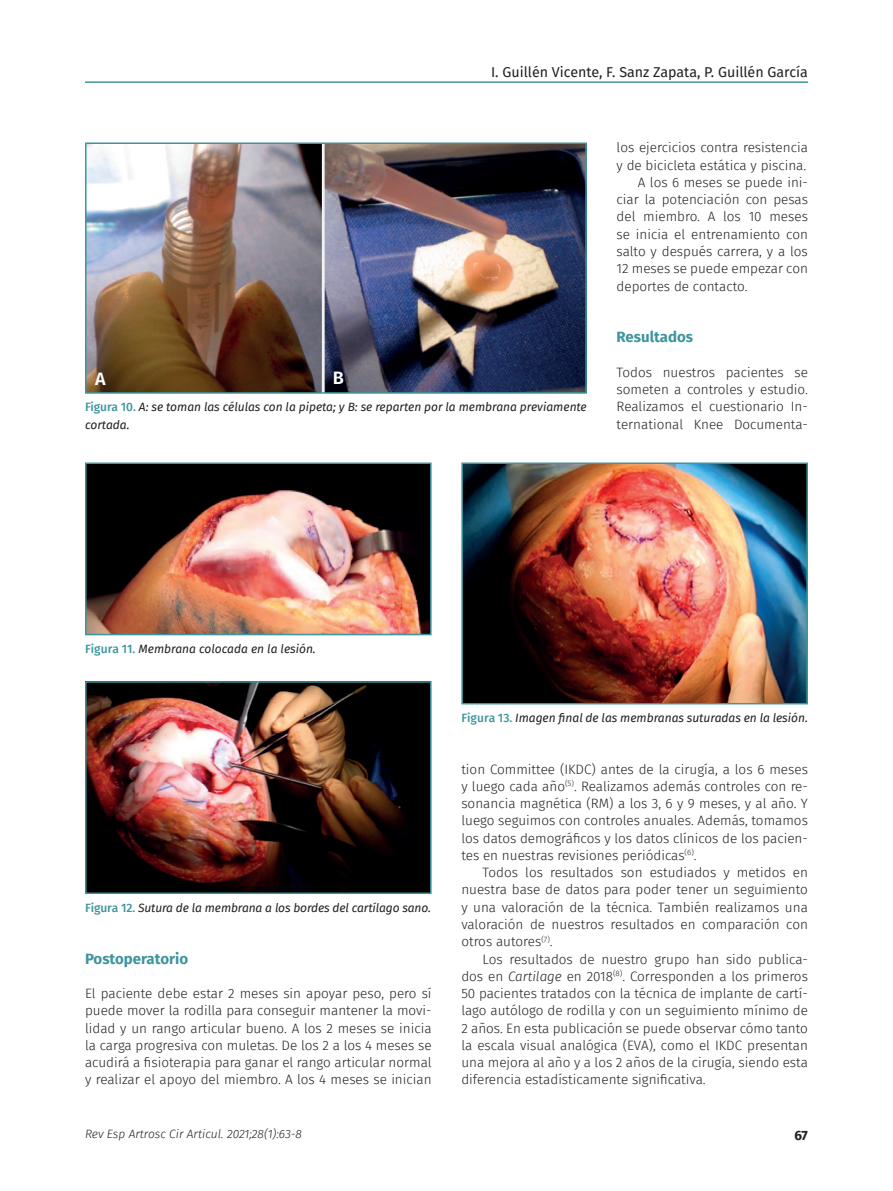
<style>
.page{position:relative;width:893px;height:1191px;background:#fff}
.page>*{position:absolute;margin:0;border:0;box-sizing:border-box;transform-origin:0 0}
.Letra_figura{font:600 18px "Fira Sans FS";color:#fff}
.Ladillo{font:700 15px "Fira Sans FS";color:#3d959e}
.t1{font:14.25px "Fira Sans FS";color:#231f20}
.Párrafo_general{font:300 13.5px/17.2px "Fira Sans FS";color:#231f20;text-align:justify}
.Primer_párrafo{font:300 13.5px/17.2px "Fira Sans FS";color:#231f20;text-align:justify}
.t2{font:700 13.5px "Fira Sans FS";color:#231f20}
.Pie_de_foto{font:italic 12px/17.2px "Fira Sans FS";color:#231f20}
.t3{font:italic 300 12px "Fira Sans FS";color:#231f20}
.s1{font-weight:500;font-style:normal;color:#3d959e}
.s2{font-style:italic}
</style>
<div class="page">
<hr style="left:85px;top:81px;width:723px;height:2px;background:#3d959e">
<img style="left:88px;top:465px;width:341px;height:167px">
<div style="left:85px;top:462px;width:347px;height:173px;border:2px solid #3d959e"></div>
<img style="left:88px;top:684px;width:341px;height:207px">
<div style="left:85px;top:681px;width:347px;height:213px;border:2px solid #3d959e"></div>
<img style="left:464px;top:465px;width:341px;height:236px">
<div style="left:461px;top:462px;width:347px;height:242px;border:2px solid #3d959e"></div>
<img style="left:88px;top:145px;width:496px;height:246px">
<div style="left:85px;top:142px;width:502px;height:252px;border:2px solid #3d959e"></div>
<p class="t1" style="left:491px;top:62px;width:318px">I. Guillén Vicente, F. Sanz Zapata, P. Guillén García</p>
<p class="Letra_figura" style="left:95px;top:365px;width:12px">A</p>
<p class="Letra_figura" style="left:333px;top:364px;width:13px">B</p>
<p class="Pie_de_foto" style="left:85px;top:398px;width:503px"><span class="s1">Figura 10.</span> A: se toman las células con la pipeta; y B: se reparten por la membrana previamente cortada.</p>
<p class="Primer_párrafo" style="left:617px;top:139px;width:193px">los ejercicios contra resistencia y de bicicleta estática y piscina.</p>
<p class="Párrafo_general" style="left:617px;top:174px;width:193px;text-indent:21px">A los 6 meses se puede ini&shy;ciar la potenciación con pesas del miembro. A los 10 meses se inicia el entrenamiento con salto y después carrera, y a los 12 meses se puede empezar con deportes de contacto.</p>
<p class="Ladillo" style="left:617px;top:325px;width:78px">Resultados</p>
<p class="Primer_párrafo" style="left:617px;top:363px;width:193px">Todos nuestros pacientes se someten a controles y estudio.<br>Realizamos el cuestionario In&shy;ternational Knee Documenta-</p>
<p class="Pie_de_foto" style="left:85px;top:640px;width:232px"><span class="s1">Figura 11.</span> Membrana colocada en la lesión.</p>
<p class="Pie_de_foto" style="left:85px;top:899px;width:347px"><span class="s1">Figura 12.</span> Sutura de la membrana a los bordes del cartílago sano.</p>
<p class="Ladillo" style="left:85px;top:946px;width:105px">Postoperatorio</p>
<p class="Primer_párrafo" style="left:85px;top:984px;width:348px">El paciente debe estar 2 meses sin apoyar peso, pero sí puede mover la rodilla para conseguir mantener la movi&shy;lidad y un rango articular bueno. A los 2 meses se inicia la carga progresiva con muletas. De los 2 a los 4 meses se acudirá a fisioterapia para ganar el rango articular normal y realizar el apoyo del miembro. A los 4 meses se inician</p>
<p class="t3" style="left:85px;top:1125px;width:219px">Rev Esp Artrosc Cir Articul. 2021;28(1):63-8</p>
<p class="Pie_de_foto" style="left:461px;top:709px;width:348px"><span class="s1">Figura 13.</span> Imagen final de las membranas suturadas en la lesión.</p>
<p class="Primer_párrafo" style="left:461px;top:760px;width:348px">tion Committee (IKDC) antes de la cirugía, a los 6 meses y luego cada año<sup>(5)</sup>. Realizamos además controles con re&shy;sonancia magnética (RM) a los 3, 6 y 9 meses, y al año. Y luego seguimos con controles anuales. Además, tomamos los datos demográficos y los datos clínicos de los pacien&shy;tes en nuestras revisiones periódicas<sup>(6)</sup>.</p>
<p class="Párrafo_general" style="left:461px;top:864px;width:348px;text-indent:21px">Todos los resultados son estudiados y metidos en nuestra base de datos para poder tener un seguimiento y una valoración de la técnica. También realizamos una valoración de nuestros resultados en comparación con otros autores<sup>(7)</sup>.</p>
<p class="Párrafo_general" style="left:461px;top:950px;width:348px;text-indent:21px">Los resultados de nuestro grupo han sido publica&shy;dos en <span class="s2">Cartilage</span> en 2018<sup>(8)</sup>. Corresponden a los primeros 50 pacientes tratados con la técnica de implante de cartí&shy;lago autólogo de rodilla y con un seguimiento mínimo de 2 años. En esta publicación se puede observar cómo tanto la escala visual analógica (EVA), como el IKDC presentan una mejora al año y a los 2 años de la cirugía, siendo esta diferencia estadísticamente significativa.</p>
<p class="t2" style="left:794px;top:1124px;width:15px">67</p>
</div>
